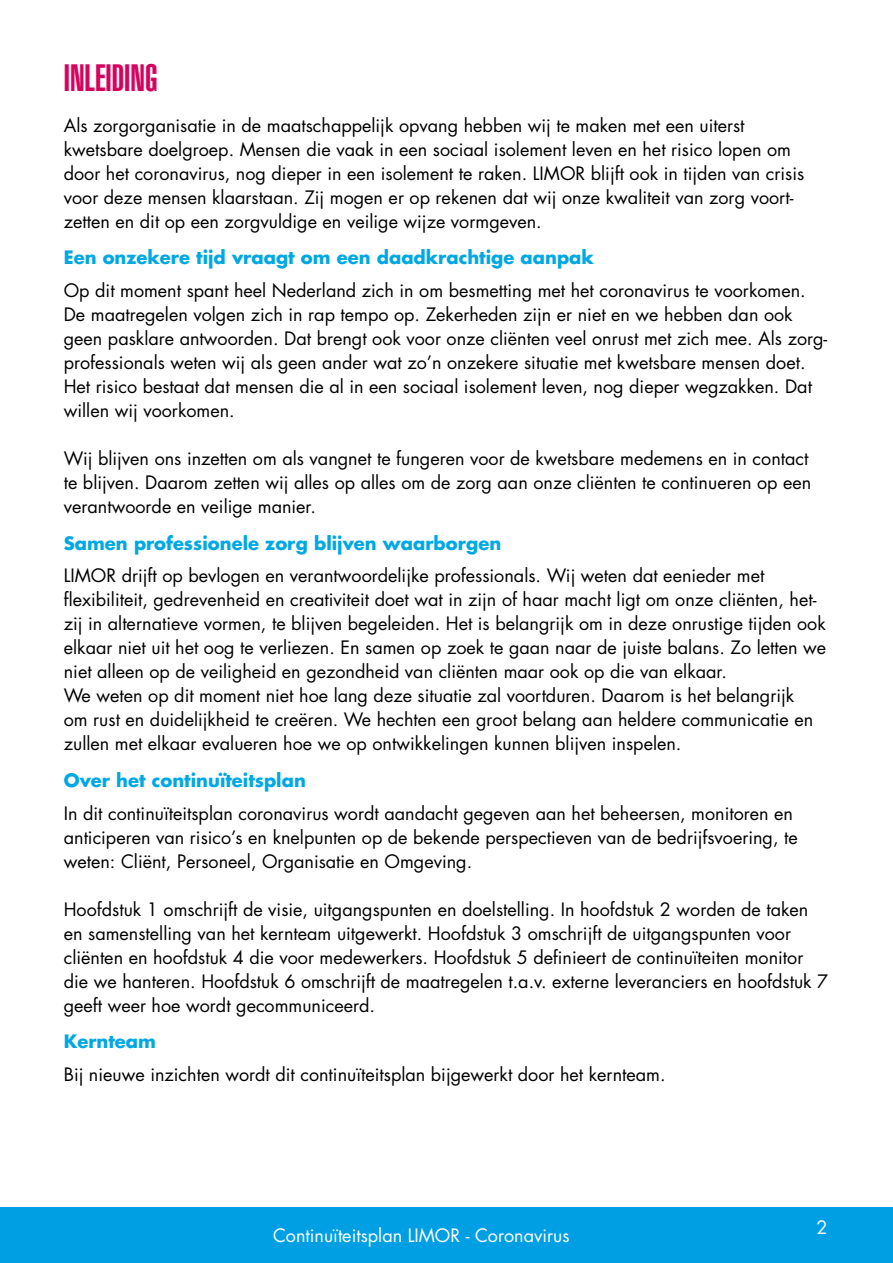
<style>
.page{position:relative;width:893px;height:1263px;background:#fff}
.page>*{position:absolute;margin:0;border:0;box-sizing:border-box;transform-origin:0 0}
.t1{font:37.5px "Helvetica LT Std Ultra Comp";color:#d5035e}
.t2{font:18px/24px "Futura Std";color:#000}
.t3{font:700 18px "Futura Std";color:#00a8e3}
.t4{font:18px "Futura Std";color:#fff}
</style>
<div class="page">
<div style="left:0;top:1208px;width:893px;height:55px;background:#009fe3"></div>
<h1 class="t1" style="left:64px;top:56px;width:95px">INLEIDING</h1>
<p class="t2" style="left:64px;top:113px;width:742px">Als zorgorganisatie in de maatschappelijk opvang hebben wij te maken met een uiterst kwetsbare doelgroep. Mensen die vaak in een sociaal isolement leven en het risico lopen om door het coronavirus, nog dieper in een isolement te raken. LIMOR blijft ook in tijden van crisis voor deze mensen klaarstaan. Zij mogen er op rekenen dat wij onze kwaliteit van zorg voort&shy;zetten en dit op een zorgvuldige en veilige wijze vormgeven.</p>
<p class="t3" style="left:64px;top:246px;width:532px">Een onzekere tijd vraagt om een daadkrachtige aanpak</p>
<p class="t2" style="left:64px;top:279px;width:765px">Op dit moment spant heel Nederland zich in om besmetting met het coronavirus te voorkomen.<br>De maatregelen volgen zich in rap tempo op. Zekerheden zijn er niet en we hebben dan ook geen pasklare antwoorden. Dat brengt ook voor onze cliënten veel onrust met zich mee. Als zorg&shy;professionals weten wij als geen ander wat zo’n onzekere situatie met kwetsbare mensen doet.<br>Het risico bestaat dat mensen die al in een sociaal isolement leven, nog dieper wegzakken. Dat willen wij voorkomen.</p>
<p class="t2" style="left:64px;top:447px;width:749px">Wij blijven ons inzetten om als vangnet te fungeren voor de kwetsbare medemens en in contact te blijven. Daarom zetten wij alles op alles om de zorg aan onze cliënten te continueren op een verantwoorde en veilige manier.</p>
<p class="t3" style="left:64px;top:531px;width:439px">Samen professionele zorg blijven waarborgen</p>
<p class="t2" style="left:64px;top:564px;width:764px">LIMOR drijft op bevlogen en verantwoordelijke professionals. Wij weten dat eenieder met flexibiliteit, gedrevenheid en creativiteit doet wat in zijn of haar macht ligt om onze cliënten, het&shy;zij in alternatieve vormen, te blijven begeleiden. Het is belangrijk om in deze onrustige tijden ook elkaar niet uit het oog te verliezen. En samen op zoek te gaan naar de juiste balans. Zo letten we niet alleen op de veiligheid en gezondheid van cliënten maar ook op die van elkaar.<br>We weten op dit moment niet hoe lang deze situatie zal voortduren. Daarom is het belangrijk<br>om rust en duidelijkheid te creëren. We hechten een groot belang aan heldere communicatie en zullen met elkaar evalueren hoe we op ontwikkelingen kunnen blijven inspelen.</p>
<p class="t3" style="left:64px;top:768px;width:244px">Over het continuïteitsplan</p>
<p class="t2" style="left:64px;top:801px;width:736px">In dit continuïteitsplan coronavirus wordt aandacht gegeven aan het beheersen, monitoren en anticiperen van risico’s en knelpunten op de bekende perspectieven van de bedrijfsvoering, te weten: Cliënt, Personeel, Organisatie en Omgeving.</p>
<p class="t2" style="left:64px;top:897px;width:766px">Hoofdstuk 1 omschrijft de visie, uitgangspunten en doelstelling. In hoofdstuk 2 worden de taken en samenstelling van het kernteam uitgewerkt. Hoofdstuk 3 omschrijft de uitgangspunten voor cliënten en hoofdstuk 4 die voor medewerkers. Hoofdstuk 5 definieert de continuïteiten monitor die we hanteren. Hoofdstuk 6 omschrijft de maatregelen t.a.v. externe leveranciers en hoofdstuk 7 geeft weer hoe wordt gecommuniceerd.</p>
<p class="t3" style="left:64px;top:1029px;width:94px">Kernteam</p>
<p class="t2" style="left:64px;top:1062px;width:603px">Bij nieuwe inzichten wordt dit continuïteitsplan bijgewerkt door het kernteam.</p>
<p class="t4" style="left:273px;top:1223px;width:298px">Continuïteitsplan LIMOR - Coronavirus</p>
<p class="t4" style="left:816px;top:1216px;width:13px">2</p>
</div>
